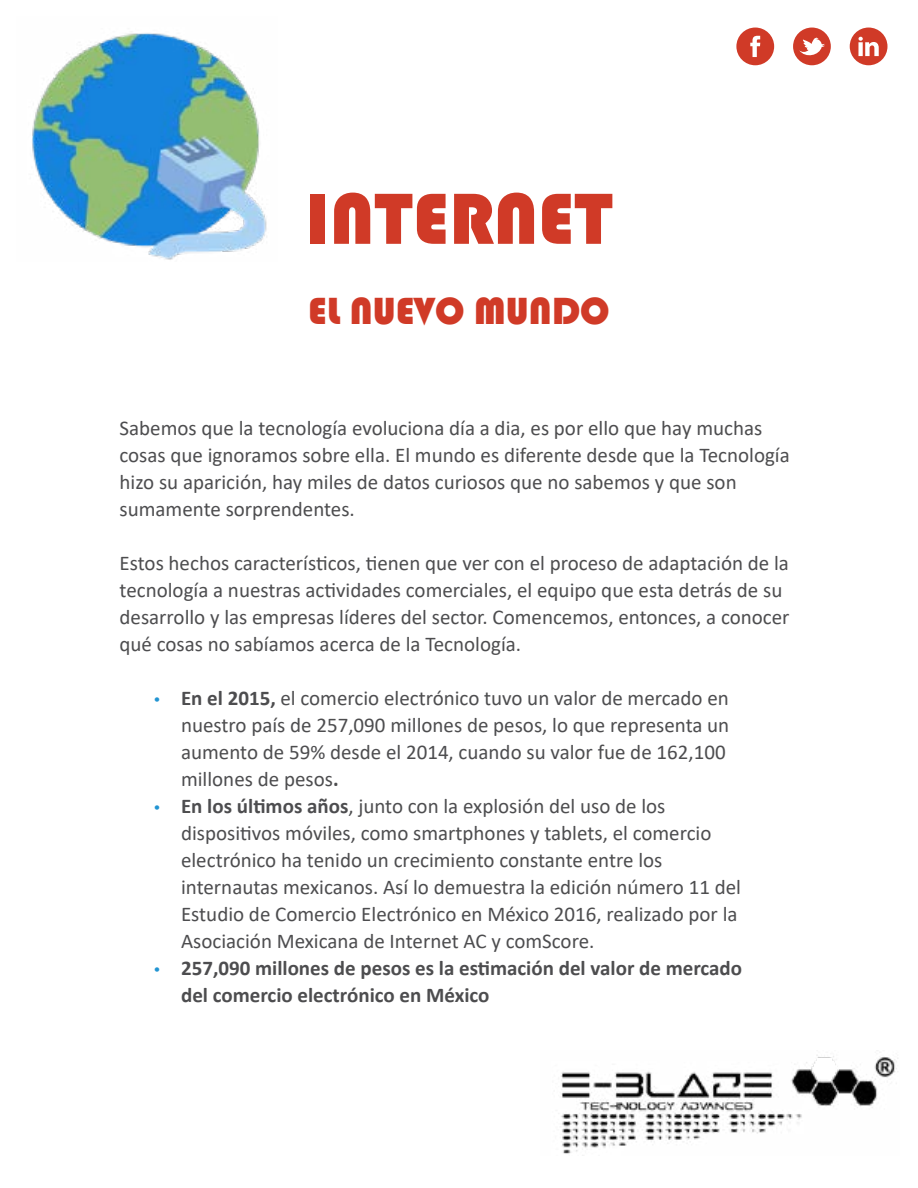
<style>
.page{position:relative;width:918px;height:1188px;background:#fff}
.page>*{position:absolute;margin:0;border:0;box-sizing:border-box;transform-origin:0 0}
.t1{font:75px "Bauhaus 93";color:#d03a27}
.t2{font:39px "Bauhaus 93";color:#d03a27}
.t3{font:21px/27px "Calibri";color:#4d4d4f}
.t4{font:700 21px/27px "Calibri";color:#4d4d4f}
.s1{font-family:"Myriad Pro";color:#2194d2}
.s2{font-weight:700}
.s3{font-family:"Myriad Pro";font-weight:400;color:#2194d2}
</style>
<div class="page">
<svg style="left:793px;top:28px;width:38px;height:37px"></svg>
<svg style="left:736px;top:28px;width:38px;height:37px"></svg>
<svg style="left:850px;top:28px;width:37px;height:37px"></svg>
<img style="left:561px;top:1050px;width:337px;height:104px">
<img style="left:32px;top:33px;width:235px;height:227px">
<h1 class="t1" style="left:305px;top:176px;width:309px">INTERNET</h1>
<h2 class="t2" style="left:308px;top:289px;width:303px">EL NUEVO MUNDO</h2>
<p class="t3" style="left:120px;top:414px;width:672px">Sabemos que la tecnología evoluciona día a dia, es por ello que hay muchas cosas que ignoramos sobre ella. El mundo es diferente desde que la Tecnología hizo su aparición, hay miles de datos curiosos que no sabemos y que son sumamente sorprendentes.</p>
<p class="t3" style="left:120px;top:549px;width:671px">Estos hechos característicos, tienen que ver con el proceso de adaptación de la tecnología a nuestras actividades comerciales, el equipo que esta detrás de su desarrollo y las empresas líderes del sector. Comencemos, entonces, a conocer qué cosas no sabíamos acerca de la Tecnología.</p>
<p class="t3" style="left:181px;top:684px;width:550px;text-indent:-27px"><span class="s1">•</span> <span class="s2">En el 2015,</span> el comercio electrónico tuvo un valor de mercado en nuestro país de 257,090 millones de pesos, lo que representa un aumento de 59% desde el 2014, cuando su valor fue de 162,100 millones de pesos<span class="s2">.</span></p>
<p class="t3" style="left:181px;top:792px;width:562px;text-indent:-27px"><span class="s1">•</span> <span class="s2">En los últimos años</span>, junto con la explosión del uso de los dispositivos móviles, como smartphones y tablets, el comercio electrónico ha tenido un crecimiento constante entre los internautas mexicanos. Así lo demuestra la edición número 11 del Estudio de Comercio Electrónico en México 2016, realizado por la Asociación Mexicana de Internet AC y comScore.</p>
<p class="t4" style="left:181px;top:954px;width:563px;text-indent:-27px"><span class="s3">•</span> 257,090 millones de pesos es la estimación del valor de mercado del comercio electrónico en México</p>
</div>
